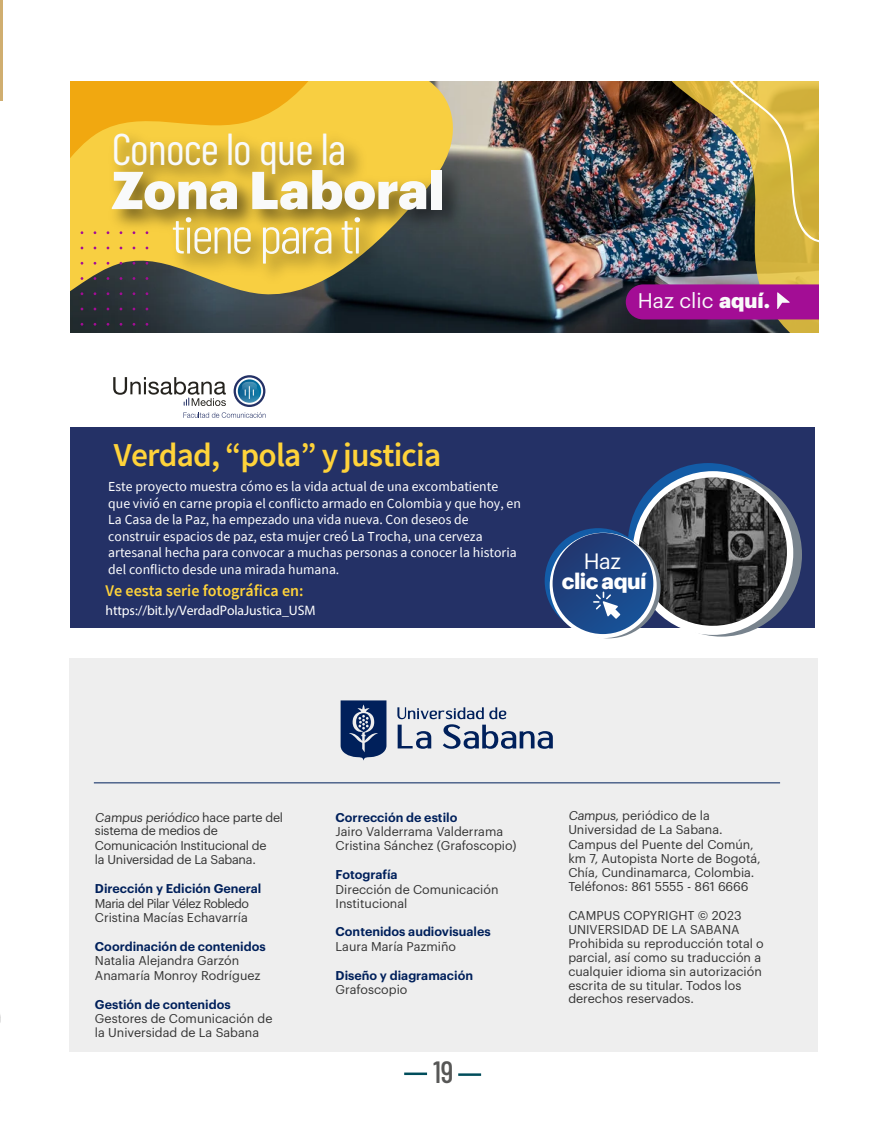
<style>
.page{position:relative;width:886px;height:1134px;background:#fff}
.page>*{position:absolute;margin:0;border:0;box-sizing:border-box;transform-origin:0 0}
.t1{font:300 51.5px "Barlow Condensed";letter-spacing:-.05em;color:#f9fafa;scale:1.08 1}
.t2{font:44.75px "Barlow Condensed";letter-spacing:-.02em;color:#f9fafa}
.t3{font:600 33.38px "Source Sans Pro";letter-spacing:-.025em;color:#ffd33a}
.t4{font:500 30.75px "Barlow Condensed";color:#575756}
.t5{font:700 21.75px "Graphik";letter-spacing:-.025em;color:#fff}
.t6{font:21.75px "Graphik";color:#fff}
.t7{font:20.62px "Graphik";color:#f9fafa}
.t8{font:600 16.25px "Source Sans Pro";color:#ffd33a}
.t9{font:13.75px/16.5px "Source Sans Pro";color:#fff}
.t10{font:13.75px "Cabin";letter-spacing:-.005em;color:#fff}
.t11{font:12.5px/13.9px "Graphik";color:#333}
.t12{font:600 12.5px "Graphik";color:#00205b}
.t13{font:12.5px/14.2px "Graphik";letter-spacing:-.02em;color:#333}
.s1{font-weight:900}
</style>
<div class="page">
<hr style="left:404px;top:1072px;width:23px;height:3px;background:#004d5b">
<hr style="left:458px;top:1073px;width:23px;height:3px;background:#004d5b">
<div style="left:69px;top:658px;width:748px;height:394px;background:#eee"></div>
<hr style="left:94px;top:782px;width:686px;height:1px;background:#00205b">
<svg style="left:341px;top:700px;width:45px;height:61px"></svg>
<svg style="left:397px;top:707px;width:156px;height:42px"></svg>
<div style="left:70px;top:427px;width:745px;height:200px;background:#243166"></div>
<div style="left:628px;top:463px;width:160px;height:164px;background:#135ca7;border-radius:50%"></div>
<div style="left:641px;top:473px;width:161px;height:164px;background:#78838d;border-radius:50%"></div>
<div style="left:632px;top:471px;width:161px;height:164px;background:#fff;border-radius:50%"></div>
<svg style="left:113px;top:375px;width:153px;height:43px"></svg>
<svg style="left:545px;top:528px;width:107px;height:106px"></svg>
<img style="left:639px;top:477px;width:148px;height:149px">
<svg style="left:557px;top:536px;width:104px;height:102px"></svg>
<svg style="left:550px;top:533px;width:107px;height:105px"></svg>
<div style="left:552px;top:533px;width:101px;height:101px;background:linear-gradient(to bottom,#233b74,#1a5094);border-radius:50px"></div>
<svg style="left:593px;top:591px;width:27px;height:28px"></svg>
<img style="left:70px;top:81px;width:578px;height:252px">
<svg style="left:70px;top:81px;width:386px;height:246px;background:#5d593e"></svg>
<svg style="left:70px;top:81px;width:312px;height:136px;background:#f3b723"></svg>
<img style="left:648px;top:81px;width:170px;height:252px">
<img style="left:714px;top:81px;width:104px;height:169px">
<div style="left:626px;top:284px;width:192px;height:35px;background:#a30d95"></div>
<img style="left:101px;top:117px;width:368px;height:175px">
<svg style="left:112px;top:172px;width:125px;height:38px"></svg>
<svg style="left:252px;top:170px;width:174px;height:40px"></svg>
<div style="left:431px;top:170px;width:10px;height:39px;background:#f9fafa"></div>
<hr style="left:0;top:0;width:3px;height:101px;background:#d0ae70">
<h2 class="t2" style="left:112px;top:117px;width:236px">Conoce lo que la</h2>
<h1 class="t1" style="left:171px;top:198px;width:179px">tiene para ti</h1>
<h3 class="t7" style="left:638px;top:285px;width:134px">Haz clic <span class="s1">aquí.</span></h3>
<h3 class="t3" style="left:114px;top:433px;width:329px">Verdad, “pola” y justicia</h3>
<p class="t9" style="left:108px;top:478px;width:414px">Este proyecto muestra cómo es la vida actual de una excombatiente que vivió en carne propia el conflicto armado en Colombia y que hoy, en La Casa de la Paz, ha empezado una vida nueva. Con deseos de construir espacios de paz, esta mujer creó La Trocha, una cerveza artesanal hecha para convocar a muchas personas a conocer la historia del conflicto desde una mirada humana.</p>
<h3 class="t8" style="left:106px;top:580px;width:199px">Ve eesta serie fotográfica en:</h3>
<p class="t10" style="left:105px;top:602px;width:211px">https://bit.ly/VerdadPolaJustica_USM</p>
<h3 class="t6" style="left:584px;top:545px;width:39px">Haz</h3>
<h3 class="t5" style="left:562px;top:564px;width:86px">clic aquí</h3>
<p class="t13" style="left:95px;top:809px;width:190px">Campus periódico hace parte del sistema de medios de<br>Comunicación Institucional de<br>la Universidad de La Sabana.</p>
<p class="t12" style="left:95px;top:879px;width:168px">Dirección y Edición General</p>
<p class="t11" style="left:95px;top:895px;width:156px;line-height:14.4px">Maria del Pilar Vélez Robledo<br>Cristina Macías Echavarría</p>
<p class="t12" style="left:95px;top:937px;width:172px">Coordinación de contenidos</p>
<p class="t11" style="left:95px;top:952px;width:167px;line-height:14.4px">Natalia Alejandra Garzón<br>Anamaría Monroy Rodríguez</p>
<p class="t12" style="left:95px;top:994px;width:137px">Gestión de contenidos</p>
<p class="t11" style="left:95px;top:1010px;width:179px;line-height:14.4px">Gestores de Comunicación de la Universidad de La Sabana</p>
<p class="t12" style="left:336px;top:807px;width:123px">Corrección de estilo</p>
<p class="t11" style="left:336px;top:823px;width:182px;line-height:14.4px">Jairo Valderrama Valderrama<br>Cristina Sánchez (Grafoscopio)</p>
<p class="t12" style="left:336px;top:865px;width:64px">Fotografía</p>
<p class="t11" style="left:336px;top:881px;width:164px">Dirección de Comunicación<br>Institucional</p>
<p class="t12" style="left:336px;top:922px;width:157px">Contenidos audiovisuales</p>
<p class="t11" style="left:336px;top:938px;width:122px">Laura María Pazmiño</p>
<p class="t12" style="left:336px;top:965px;width:139px">Diseño y diagramación</p>
<p class="t11" style="left:336px;top:981px;width:73px">Grafoscopio</p>
<h3 class="t4" style="left:433px;top:1053px;width:22px">19</h3>
<p class="t11" style="left:568px;top:807px;width:194px;line-height:14.2px">Campus, periódico de la<br>Universidad de La Sabana.<br>Campus del Puente del Común, km 7, Autopista Norte de Bogotá,<br>Chía, Cundinamarca, Colombia.<br>Teléfonos: 861 5555 - 861 6666</p>
<p class="t11" style="left:568px;top:908px;width:197px">CAMPUS COPYRIGHT © 2023<br>UNIVERSIDAD DE LA SABANA<br>Prohibida su reproducción total o parcial, así como su traducción a cualquier idioma sin autorización escrita de su titular. Todos los derechos reservados.</p>
</div>
